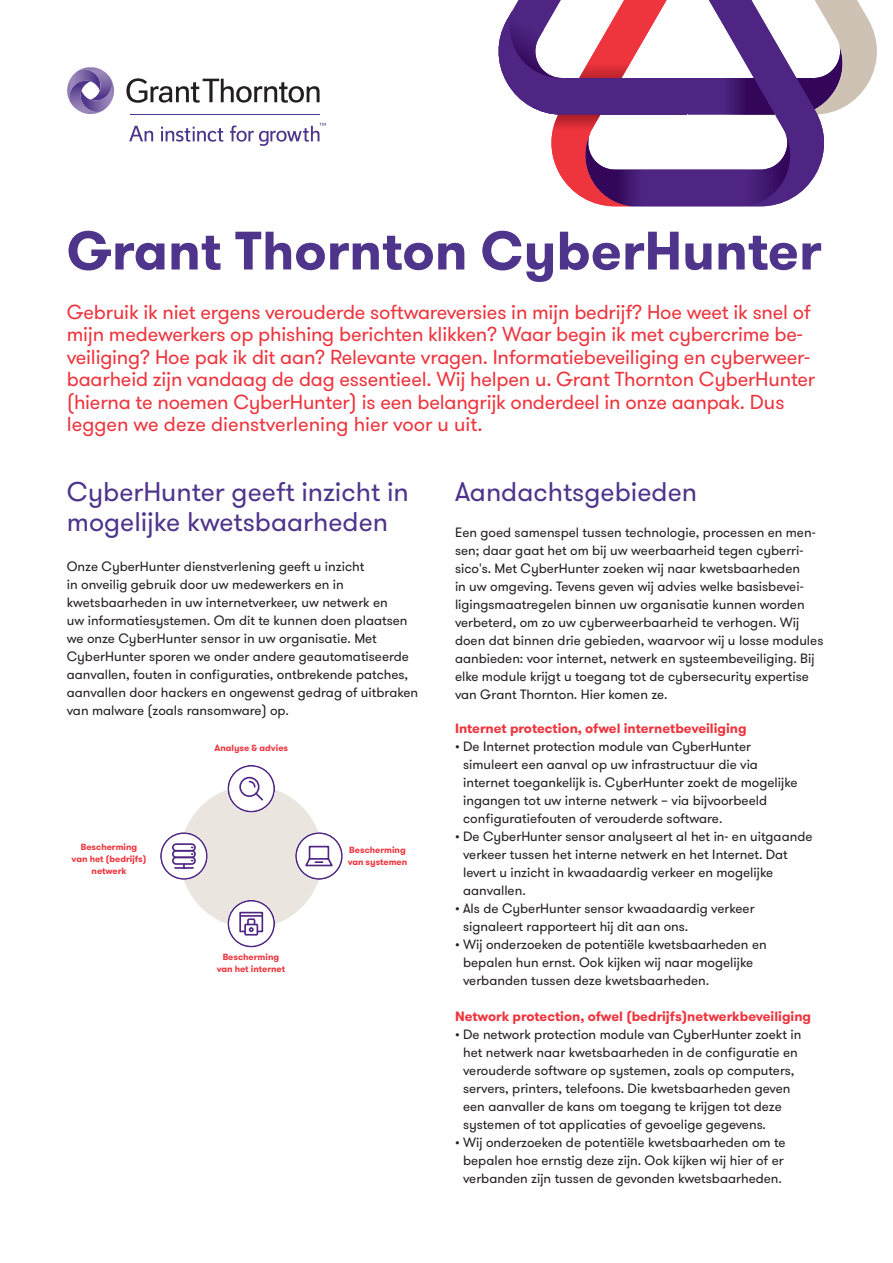
<style>
.page{position:relative;width:893px;height:1263px;background:#fff}
.page>*{position:absolute;margin:0;border:0;box-sizing:border-box;transform-origin:0 0}
.t1{font:700 54px "GT Walsheim Pro";color:#4e348b}
.t2{font:27px/30px "GT Walsheim Pro";color:#4e348b}
.t3{font:20.25px/22.5px "GT Walsheim Pro";letter-spacing:-.01em;color:#ee343d}
.t4{font:13.5px/18px "GT Walsheim Pro";color:#231f20}
.t5{font:700 13.5px "GT Walsheim Pro";color:#ee343d}
.t6{font:700 9px/12px "GT Walsheim Pro";color:#ee343d;text-align:center}
</style>
<div class="page">
<svg style="left:126px;top:78px;width:194px;height:25px"></svg>
<svg style="left:129px;top:126px;width:24px;height:15px"></svg>
<svg style="left:161px;top:127px;width:62px;height:15px"></svg>
<svg style="left:230px;top:123px;width:96px;height:23px"></svg>
<hr style="left:130px;top:114px;width:190px;height:1px;background:#4e348b">
<svg style="left:67px;top:67px;width:48px;height:47px"></svg>
<svg style="left:498px;top:0;width:379px;height:206px"></svg>
<div style="left:180px;top:785px;width:143px;height:143px;background:#eae6df;border-radius:50%"></div>
<svg style="left:295px;top:832px;width:48px;height:48px"></svg>
<svg style="left:160px;top:832px;width:48px;height:48px"></svg>
<svg style="left:227px;top:765px;width:48px;height:47px"></svg>
<svg style="left:227px;top:900px;width:48px;height:47px"></svg>
<h1 class="t1" style="left:67px;top:215px;width:756px">Grant Thornton CyberHunter</h1>
<p class="t3" style="left:67px;top:301px;width:750px">Gebruik ik niet ergens verouderde softwareversies in mijn bedrijf? Hoe weet ik snel of mijn medewerkers op phishing berichten klikken? Waar begin ik met cybercrime be&shy;veiliging? Hoe pak ik dit aan? Relevante vragen. Informatiebeveiliging en cyberweer&shy;baarheid zijn vandaag de dag essentieel. Wij helpen u. Grant Thornton CyberHunter (hierna te noemen CyberHunter) is een belangrijk onderdeel in onze aanpak. Dus leggen we deze dienstverlening hier voor u uit.</p>
<h2 class="t2" style="left:67px;top:477px;width:344px">CyberHunter geeft inzicht in mogelijke kwetsbaarheden</h2>
<p class="t4" style="left:67px;top:558px;width:353px">Onze CyberHunter dienstverlening geeft u inzicht<br>in onveilig gebruik door uw medewerkers en in kwetsbaarheden in uw internetverkeer, uw netwerk en<br>uw informatiesystemen. Om dit te kunnen doen plaatsen we onze CyberHunter sensor in uw organisatie. Met CyberHunter sporen we onder andere geautomatiseerde aanvallen, fouten in configuraties, ontbrekende patches, aanvallen door hackers en ongewenst gedrag of uitbraken van malware (zoals ransomware) op.</p>
<p class="t6" style="left:72px;top:841px;width:76px">Bescherming<br>van het (bedrĳfs) netwerk</p>
<p class="t6" style="left:214px;top:741px;width:75px">Analyse &amp; advies</p>
<p class="t6" style="left:217px;top:951px;width:70px">Bescherming van het internet</p>
<p class="t6" style="left:348px;top:844px;width:61px;text-align:left">Bescherming van systemen</p>
<h2 class="t2" style="left:455px;top:477px;width:244px">Aandachtsgebieden</h2>
<p class="t4" style="left:455px;top:524px;width:370px">Een goed samenspel tussen technologie, processen en men&shy;sen; daar gaat het om bij uw weerbaarheid tegen cyberri&shy;sico's. Met CyberHunter zoeken wij naar kwetsbaarheden<br>in uw omgeving. Tevens geven wij advies welke basisbevei&shy;ligingsmaatregelen binnen uw organisatie kunnen worden verbeterd, om zo uw cyberweerbaarheid te verhogen. Wij doen dat binnen drie gebieden, waarvoor wij u losse modules aanbieden: voor internet, netwerk en systeembeveiliging. Bij elke module krijgt u toegang tot de cybersecurity expertise van Grant Thornton. Hier komen ze.</p>
<p class="t5" style="left:455px;top:719px;width:293px">Internet protection, ofwel internetbeveiliging</p>
<p class="t4" style="left:463px;top:738px;width:336px;text-indent:-8px">• De Internet protection module van CyberHunter simuleert een aanval op uw infrastructuur die via internet toegankelijk is. CyberHunter zoekt de mogelijke ingangen tot uw interne netwerk – via bijvoorbeeld configuratiefouten of verouderde software.</p>
<p class="t4" style="left:463px;top:828px;width:351px;text-indent:-8px">• De CyberHunter sensor analyseert al het in- en uitgaande verkeer tussen het interne netwerk en het Internet. Dat levert u inzicht in kwaadaardig verkeer en mogelijke aanvallen.</p>
<p class="t4" style="left:463px;top:900px;width:293px;text-indent:-8px">• Als de CyberHunter sensor kwaadaardig verkeer signaleert rapporteert hij dit aan ons.</p>
<p class="t4" style="left:463px;top:936px;width:305px;text-indent:-8px">• Wij onderzoeken de potentiële kwetsbaarheden en bepalen hun ernst. Ook kijken wij naar mogelijke verbanden tussen deze kwetsbaarheden.</p>
<p class="t5" style="left:455px;top:1007px;width:358px">Network protection, ofwel (bedrĳfs)netwerkbeveiliging</p>
<p class="t4" style="left:463px;top:1025px;width:340px;text-indent:-8px">• De network protection module van CyberHunter zoekt in het netwerk naar kwetsbaarheden in de configuratie en verouderde software op systemen, zoals op computers, servers, printers, telefoons. Die kwetsbaarheden geven een aanvaller de kans om toegang te krijgen tot deze systemen of tot applicaties of gevoelige gegevens.</p>
<p class="t4" style="left:455px;top:1133px;width:332px;text-align:center">• Wij onderzoeken de potentiële kwetsbaarheden om te bepalen hoe ernstig deze zijn. Ook kijken wij hier of er verbanden zijn tussen de gevonden kwetsbaarheden.</p>
</div>
